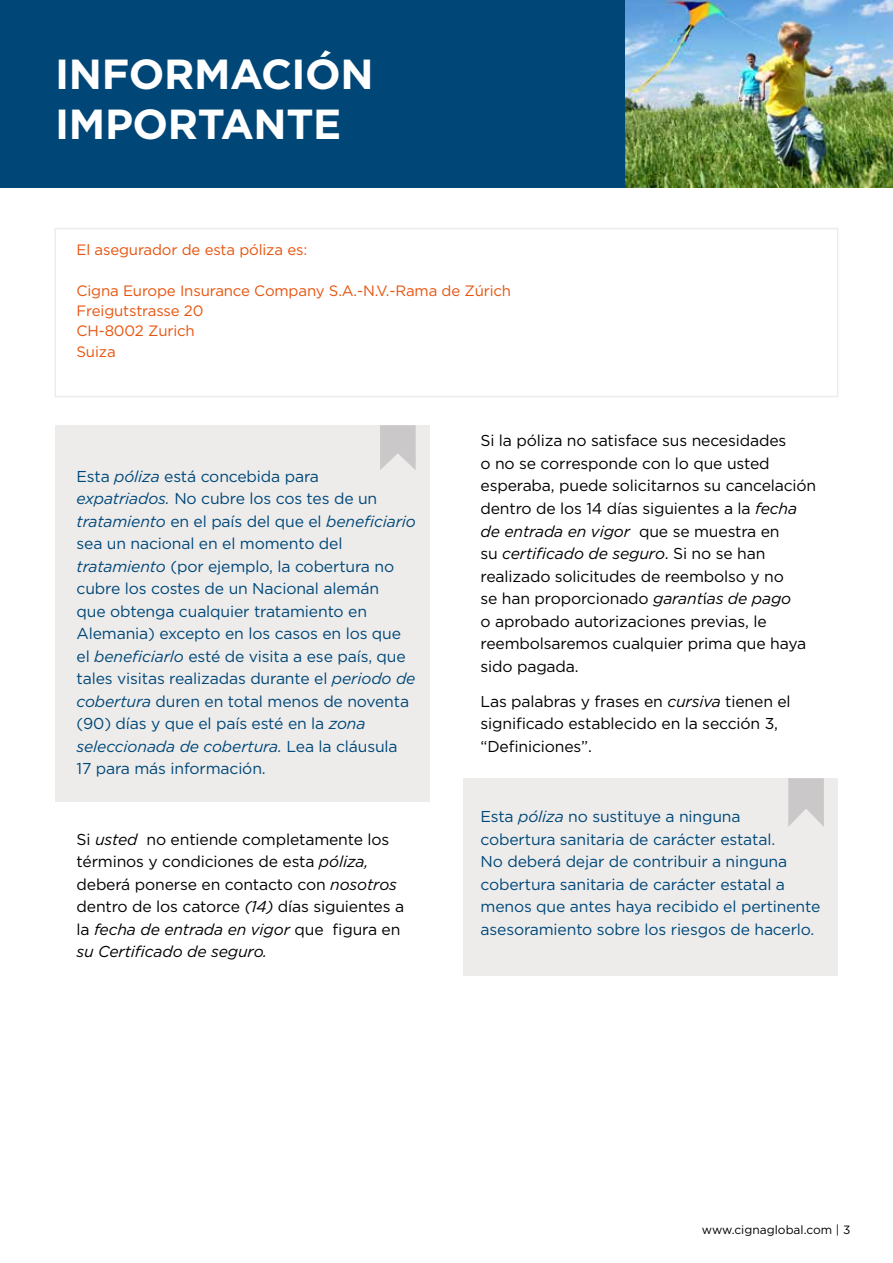
<style>
.page{position:relative;width:893px;height:1263px;background:#fff}
.page>*{position:absolute;margin:0;border:0;box-sizing:border-box;transform-origin:0 0}
.t1{font:700 42px/50.4px "Gotham";letter-spacing:-.01em;color:#fff}
.t2{font:15.75px/22.5px "Gotham";letter-spacing:-.01em;color:#004778}
.t3{font:15.75px/22.5px "Gotham";letter-spacing:-.01em;color:#000}
.t4{font:15px/20.2px "Gotham";letter-spacing:-.01em;color:#e7540e}
.t5{font:12px "Gotham";color:#000}
.s1{font-style:italic}
</style>
<div class="page">
<div style="left:463px;top:778px;width:375px;height:198px;background:#edeceb"></div>
<svg style="left:788px;top:778px;width:36px;height:49px"></svg>
<div style="left:55px;top:425px;width:374px;height:376px;background:#edeceb"></div>
<svg style="left:380px;top:425px;width:36px;height:45px"></svg>
<div style="left:0;top:0;width:625px;height:187px;background:#004778"></div>
<img style="left:625px;top:0;width:268px;height:187px">
<div style="left:55px;top:228px;width:783px;height:169px;border:2px solid #dbd9d7"></div>
<h1 class="t1" style="left:55px;top:49px;width:320px">INFORMACIÓN<br>IMPORTANTE</h1>
<p class="t4" style="left:77px;top:240px;width:232px">El asegurador de esta póliza es:</p>
<p class="t4" style="left:77px;top:280px;width:436px">Cigna Europe Insurance Company S.A.-N.V.-Rama de Zúrich<br>Freigutstrasse 20<br>CH-8002 Zurich<br>Suiza</p>
<p class="t2" style="left:77px;top:464px;width:341px">Esta <span class="s1">póliza</span> está concebida para <span class="s1">expatriados.</span> No cubre los cos tes de un <span class="s1">tratamiento</span> en el país del que el <span class="s1">beneficiario </span>sea un nacional en el momento del <span class="s1">tratamiento</span> (por ejemplo, la cobertura no cubre los costes de un Nacional alemán<br>que obtenga cualquier tratamiento en Alemania) excepto en los casos en los que el <span class="s1">beneficiarlo</span> esté de visita a ese país, que tales visitas realizadas durante el <span class="s1">periodo de cobertura</span> duren en total menos de noventa (90) días y que el país esté en la <span class="s1">zona seleccionada de cobertura.</span> Lea la cláusula 17 para más información.</p>
<p class="t3" style="left:77px;top:828px;width:329px">Si <span class="s1">usted</span> no entiende completamente los términos y condiciones de esta <span class="s1">póliza, </span>deberá ponerse en contacto con <span class="s1">nosotros </span>dentro de los catorce <span class="s1">(14)</span> días siguientes a la <span class="s1">fecha de entrada en vigor</span> que figura en <span class="s1">su Certificado de seguro.</span></p>
<p class="t3" style="left:480px;top:429px;width:337px">Si la póliza no satisface sus necesidades<br>o no se corresponde con lo que usted esperaba, puede solicitarnos su cancelación dentro de los 14 días siguientes a la <span class="s1">fecha de entrada en vigor</span> que se muestra en<br>su <span class="s1">certificado de seguro</span>. Si no se han realizado solicitudes de reembolso y no<br>se han proporcionado <span class="s1">garant</span>í<span class="s1">as de pago<br></span>o aprobado autorizaciones previas, le reembolsaremos cualquier prima que haya sido pagada.</p>
<p class="t3" style="left:480px;top:690px;width:312px">Las palabras y frases en <span class="s1">cursiva</span> tienen el significado establecido en la sección 3, “Definiciones”.</p>
<p class="t2" style="left:480px;top:805px;width:341px">Esta <span class="s1">póliza</span> no sustituye a ninguna<br>cobertura sanitaria de carácter estatal.<br>No deberá dejar de contribuir a ninguna cobertura sanitaria de carácter estatal a menos que antes haya recibido el pertinente asesoramiento sobre los riesgos de hacerlo.</p>
<p class="t5" style="left:702px;top:1222px;width:150px">www.cignaglobal.com | 3</p>
</div>
